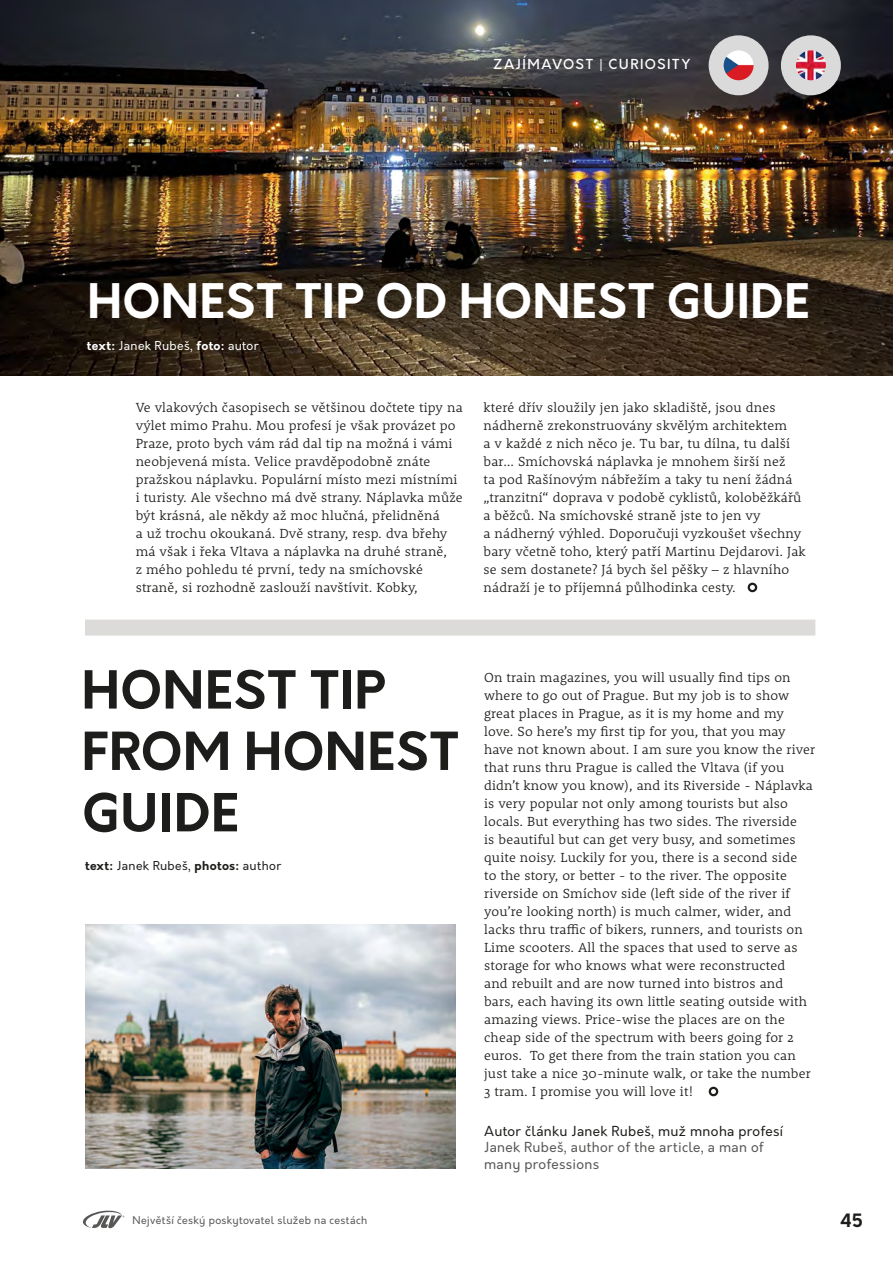
<style>
.page{position:relative;width:893px;height:1263px;background:#fff}
.page>*{position:absolute;margin:0;border:0;box-sizing:border-box;transform-origin:0 0}
.t1{font:700 51.15px/61.3px "Orkney";letter-spacing:.015em;color:#1d1d1b}
.t2{font:700 46.5px "Orkney";letter-spacing:.015em;color:#fff}
.t3{font:700 18px "Orkney";color:#1d1d1b}
.text_iniciala{font:300 13.5px/18px "Rooney";letter-spacing:.015em;color:#1d1d1b}
.t4{font:13.5px/16.2px "Orkney";letter-spacing:.025em;color:#575756}
.t5{font:13.5px "Orkney";letter-spacing:.025em;color:#1d1d1b}
.t6{font:500 13.5px "Orkney";letter-spacing:.105em;color:#fff}
.t7{font:12px "Orkney";letter-spacing:.03em;color:#1d1d1b}
.t8{font:12px "Orkney";letter-spacing:.03em;color:#fff}
.t9{font:10.5px "Orkney";letter-spacing:.035em;color:#575756}
.s1{font-weight:700}
</style>
<div class="page">
<div style="left:748px;top:583px;width:9px;height:9px;border:2px solid #1d1d1b;border-radius:50%"></div>
<img style="left:85px;top:924px;width:371px;height:244px">
<img style="left:1px;top:0;width:892px;height:375px">
<div style="left:85px;top:620px;width:730px;height:16px;background:#dcdbda"></div>
<div style="left:709px;top:1087px;width:9px;height:9px;border:2px solid #1d1d1b;border-radius:50%"></div>
<svg style="left:83px;top:1210px;width:41px;height:18px"></svg>
<img style="left:725px;top:51px;width:28px;height:28px">
<div style="left:709px;top:35px;width:60px;height:60px;border:15px solid #dadada;border-radius:50%"></div>
<img style="left:797px;top:51px;width:28px;height:28px">
<div style="left:781px;top:35px;width:60px;height:60px;border:15px solid #dadada;border-radius:50%"></div>
<p class="t6" style="left:494px;top:55px;width:198px">ZAJÍMAVOST | CURIOSITY</p>
<p class="t2" style="left:88px;top:269px;width:723px">HONEST TIP OD HONEST GUIDE</p>
<p class="t8" style="left:87px;top:338px;width:173px"><span class="s1">text:</span> Janek Rubeš, <span class="s1">foto:</span> autor</p>
<p class="text_iniciala" style="left:136px;top:398px;width:329px">Ve vlakových časopisech se většinou dočtete tipy na výlet mimo Prahu. Mou profesí je však provázet po Praze, proto bych vám rád dal tip na možná i vámi neobjevená místa. Velice pravděpodobně znáte pražskou náplavku. Populární místo mezi místními i turisty. Ale všechno má dvě strany. Náplavka může být krásná, ale někdy až moc hlučná, přelidněná<br>a už trochu okoukaná. Dvě strany, resp. dva břehy má však i řeka Vltava a náplavka na druhé straně,<br>z mého pohledu té první, tedy na smíchovské straně, si rozhodně zaslouží navštívit. Kobky,</p>
<p class="text_iniciala" style="left:484px;top:398px;width:324px">které dřív sloužily jen jako skladiště, jsou dnes nádherně zrekonstruovány skvělým architektem<br>a v každé z nich něco je. Tu bar, tu dílna, tu další bar… Smíchovská náplavka je mnohem širší než<br>ta pod Rašínovým nábřežím a taky tu není žádná „tranzitní“ doprava v podobě cyklistů, koloběžkářů a běžců. Na smíchovské straně jste to jen vy<br>a nádherný výhled. Doporučuji vyzkoušet všechny bary včetně toho, který patří Martinu Dejdarovi. Jak se sem dostanete? Já bych šel pěšky – z hlavního nádraží je to příjemná půlhodinka cesty.</p>
<p class="t1" style="left:82px;top:661px;width:379px">HONEST TIP<br>FROM HONEST<br>GUIDE</p>
<p class="t7" style="left:85px;top:858px;width:198px"><span class="s1">text:</span> Janek Rubeš, <span class="s1">photos:</span> author</p>
<p class="text_iniciala" style="left:484px;top:668px;width:333px">On train magazines, you will usually find tips on where to go out of Prague. But my job is to show great places in Prague, as it is my home and my love. So here’s my first tip for you, that you may have not known about. I am sure you know the river that runs thru Prague is called the Vltava (if you didn’t know you know), and its Riverside - Náplavka is very popular not only among tourists but also locals. But everything has two sides. The riverside<br>is beautiful but can get very busy, and sometimes quite noisy. Luckily for you, there is a second side<br>to the story, or better - to the river. The opposite riverside on Smíchov side (left side of the river if you’re looking north) is much calmer, wider, and lacks thru traffic of bikers, runners, and tourists on Lime scooters. All the spaces that used to serve as storage for who knows what were reconstructed<br>and rebuilt and are now turned into bistros and bars, each having its own little seating outside with amazing views. Price-wise the places are on the cheap side of the spectrum with beers going for 2 euros. To get there from the train station you can just take a nice 30-minute walk, or take the number 3 tram. I promise you will love it!</p>
<p class="t5" style="left:484px;top:1122px;width:300px">Autor článku Janek Rubeš, muž mnoha profesí</p>
<p class="t4" style="left:484px;top:1140px;width:281px">Janek Rubeš, author of the article, a man of many professions</p>
<p class="t9" style="left:132px;top:1214px;width:236px">Největší český poskytovatel služeb na cestách</p>
<p class="t3" style="left:840px;top:1208px;width:24px">45</p>
</div>
